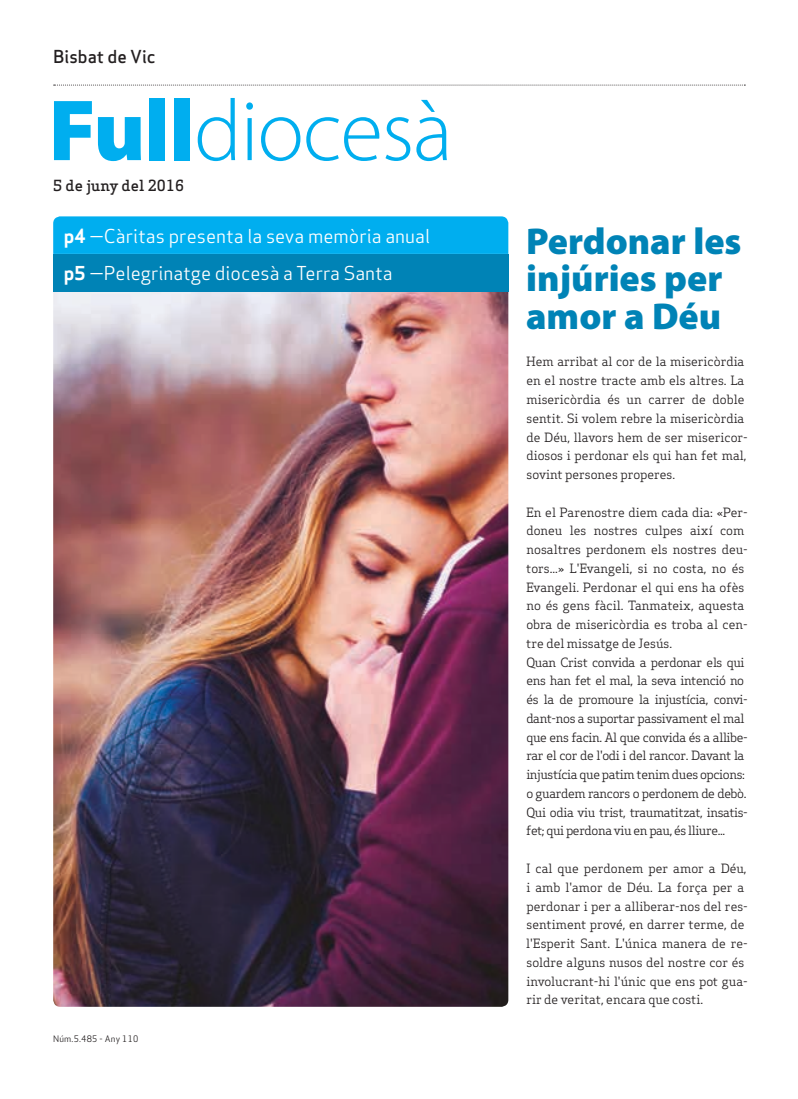
<style>
.page{position:relative;width:798px;height:1099px;background:#fff}
.page>*{position:absolute;margin:0;border:0;box-sizing:border-box;transform-origin:0 0}
.Titulars{font:300 87.5px "Myriad Pro";letter-spacing:-.015em;color:#00aeef}
.Titulars-2{font:900 37.5px/37.5px "Myriad Pro";color:#0083b6}
.Destacat_Portada{font:18.75px "Apex Sans Book T";color:#fff}
.Capçalera{font:17.5px "Apex Sans Medium T";color:#231f20}
.Data{font:500 15px "Apex Serif";letter-spacing:.01em;color:#231f20}
.Text_General{font:12.5px/18.8px "Apex Serif";color:#231f20}
.Text_General-2{font:12.5px/18.8px "Apex Serif";letter-spacing:-.03em;color:#231f20}
.Data_Peu{font:8.75px "Apex Sans Book T";letter-spacing:.02em;color:#231f20}
.s1{font-weight:900}
.s2{font-family:"Apex Sans Bold T"}
</style>
<div class="page">
<svg style="left:54px;top:85px;width:691px;height:1px"></svg>
<img style="left:53px;top:291px;width:455px;height:715px">
<div style="left:53px;top:216px;width:455px;height:38px;background:#00aeef"></div>
<div style="left:53px;top:254px;width:455px;height:37px;background:#0083b6"></div>
<p class="Capçalera" style="left:53px;top:45px;width:104px">Bisbat de Vic</p>
<p class="Titulars" style="left:49px;top:78px;width:405px"><span class="s1">Full</span>diocesà</p>
<p class="Data" style="left:53px;top:176px;width:132px">5 de juny del 2016</p>
<p class="Destacat_Portada" style="left:64px;top:224px;width:367px"><span class="s2">p4</span> —Càritas presenta la seva memòria anual</p>
<p class="Destacat_Portada" style="left:64px;top:261px;width:330px"><span class="s2">p5</span> —Pelegrinatge diocesà a Terra Santa</p>
<p class="Data_Peu" style="left:53px;top:1032px;width:87px">Núm.5.485 - Any 110</p>
<p class="Titulars-2" style="left:526px;top:221px;width:217px">Perdonar les injúries per amor a Déu</p>
<p class="Text_General" style="left:526px;top:352px;width:223px">Hem arribat al cor de la misericòrdia en el nostre tracte amb els altres. La misericòrdia és un carrer de doble sentit. Si volem rebre la misericòrdia de Déu, llavors hem de ser misericor&shy;diosos i perdonar els qui han fet mal, sovint persones properes.</p>
<p class="Text_General" style="left:526px;top:502px;width:223px">En el Parenostre diem cada dia: «Per&shy;doneu les nostres culpes així com nosaltres perdonem els nostres deu&shy;tors...» L'Evangeli, si no costa, no és Evangeli. Perdonar el qui ens ha ofès no és gens fàcil. Tanmateix, aquesta obra de misericòrdia es troba al cen&shy;tre del missatge de Jesús.</p>
<p class="Text_General-2" style="left:526px;top:652px;width:223px">Quan Crist convida a perdonar els qui ens han fet el mal, la seva intenció no és la de promoure la injustícia, convi&shy;dant-nos a suportar passivament el mal que ens facin. Al que convida és a allibe&shy;rar el cor de l'odi i del rancor. Davant la injustícia que patim tenim dues opcions: o guardem rancors o perdonem de debò.<br>Qui odia viu trist, traumatitzat, insatis&shy;fet; qui perdona viu en pau, és lliure...</p>
<p class="Text_General" style="left:526px;top:858px;width:223px">I cal que perdonem per amor a Déu, i amb l'amor de Déu. La força per a perdonar i per a alliberar-nos del res&shy;sentiment prové, en darrer terme, de l'Esperit Sant. L'única manera de re&shy;soldre alguns nusos del nostre cor és involucrant-hi l'únic que ens pot gua&shy;rir de veritat, encara que costi.</p>
</div>
